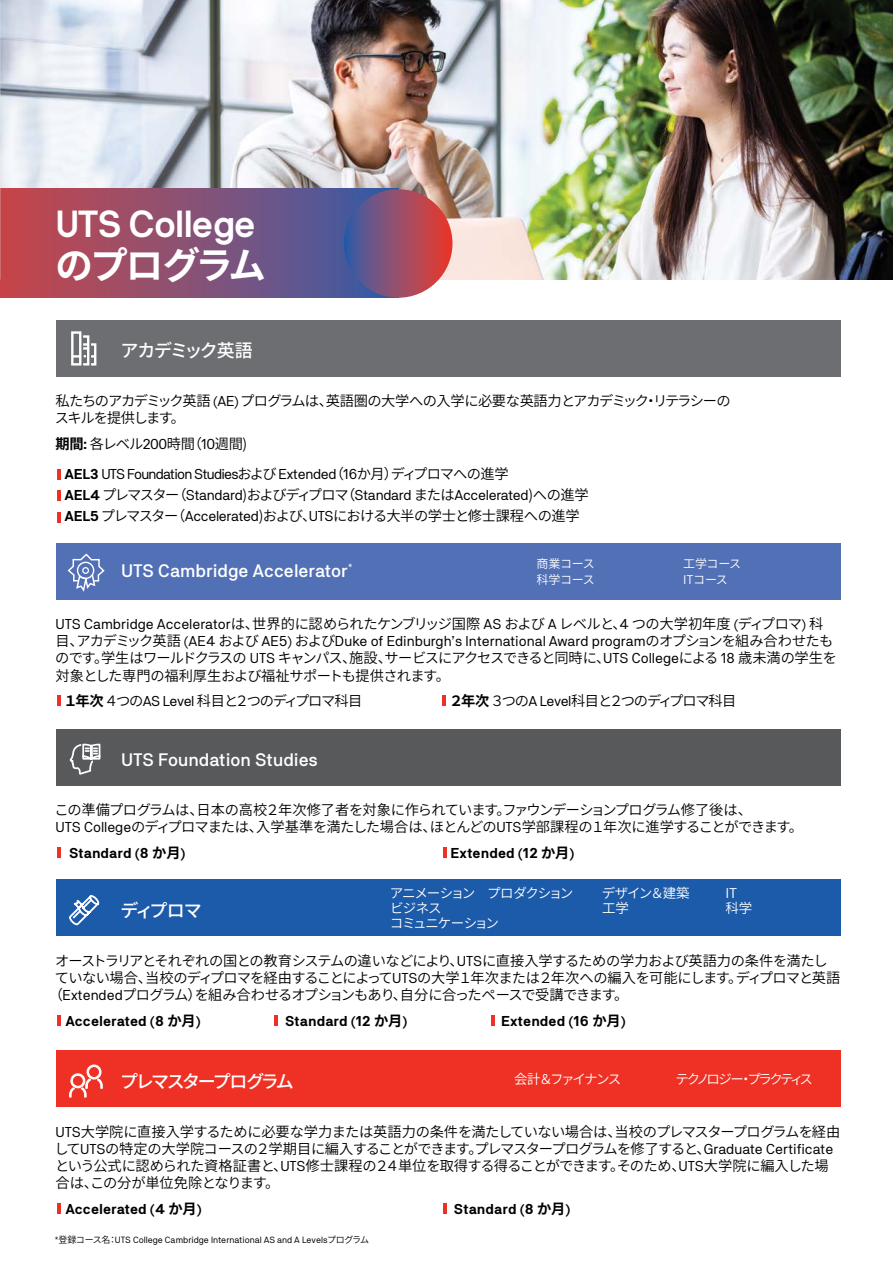
<style>
.page{position:relative;width:893px;height:1263px;background:#fff}
.page>*{position:absolute;margin:0;border:0;box-sizing:border-box;transform-origin:0 0}
.t1{font:700 37.5px "NB International Pro";letter-spacing:-.03em;color:#fff}
.t2{font:700 37.5px "Source Han Sans JP";letter-spacing:-.06em;color:#fff}
.t3{font:500 18px "NB Akademie Std";color:#fff}
.t4{font:500 18px "Source Han Sans JP";letter-spacing:-.125em;color:#fff}
.t5{font:500 18px "Source Han Sans JP";letter-spacing:-.08em;color:#fff}
.t6{font:14.25px/17.1px "Source Han Sans JP";letter-spacing:-.05em;color:#000}
.t7{font:14.25px/21.3px "NB Akademie Std";letter-spacing:-.02em;color:#000}
.t8{font:700 14.25px "NB Akademie Std";color:#000}
.t9{font:14.25px "NB Akademie Std";color:#000}
.t10{font:14.25px/17.1px "Source Han Sans JP";letter-spacing:-.075em;color:#000}
.t11{font:14.25px "Source Han Sans JP";letter-spacing:-.08em;color:#000}
.t12{font:13.5px/15px "Source Han Sans JP";letter-spacing:-.08em;color:#fff}
.t13{font:13.5px "Source Han Sans JP";letter-spacing:-.195em;color:#fff}
.t14{font:13.5px/15px "Source Han Sans JP";letter-spacing:-.1em;color:#fff}
.t15{font:13.5px "Source Han Sans JP";letter-spacing:-.145em;color:#fff}
.t16{font:12px/16.5px "Source Han Sans JP";letter-spacing:-.03em;color:#fff}
.t17{font:9px "NB Akademie Std";color:#000}
.s1{font-family:"NB Akademie Std"}
.s2{font-weight:700}
.s3{font-family:"NB Akademie Std";font-weight:700}
.s4{font-family:"Source Han Sans JP"}
</style>
<div class="page">
<img style="left:1px;top:0;width:892px;height:280px">
<div style="left:0;top:189px;width:398px;height:109px;background:linear-gradient(to right,#cc4648,#385ca7)"></div>
<div style="left:344px;top:189px;width:108px;height:109px;background:linear-gradient(to right,#375faa,#ef3b2b);border-radius:54px"></div>
<img style="left:0;top:0;width:1px;height:280px">
<div style="left:56px;top:320px;width:784px;height:56px;background:#6d6e71"></div>
<svg style="left:71px;top:332px;width:25px;height:33px"></svg>
<svg style="left:57px;top:469px;width:3px;height:10px"></svg>
<svg style="left:57px;top:490px;width:3px;height:11px"></svg>
<svg style="left:57px;top:512px;width:3px;height:11px"></svg>
<div style="left:56px;top:729px;width:784px;height:56px;background:#58595b"></div>
<svg style="left:57px;top:847px;width:3px;height:11px"></svg>
<svg style="left:443px;top:847px;width:3px;height:11px"></svg>
<svg style="left:69px;top:743px;width:32px;height:32px"></svg>
<div style="left:56px;top:1051px;width:784px;height:56px;background:#ee3124"></div>
<svg style="left:57px;top:1203px;width:3px;height:11px"></svg>
<svg style="left:443px;top:1203px;width:3px;height:11px"></svg>
<svg style="left:69px;top:1064px;width:34px;height:33px"></svg>
<div style="left:56px;top:543px;width:784px;height:56px;background:#5170b6"></div>
<svg style="left:57px;top:695px;width:3px;height:11px"></svg>
<hr style="left:442px;top:695px;width:4px;height:11px;background:#ee3124">
<svg style="left:67px;top:553px;width:39px;height:47px"></svg>
<div style="left:56px;top:880px;width:784px;height:56px;background:#1c5aaa"></div>
<svg style="left:57px;top:1015px;width:3px;height:11px"></svg>
<svg style="left:275px;top:1015px;width:3px;height:11px"></svg>
<hr style="left:491px;top:1015px;width:4px;height:11px;background:#ee3124">
<svg style="left:69px;top:895px;width:31px;height:31px"></svg>
<h1 class="t1" style="left:55px;top:202px;width:202px">UTS College</h1>
<h1 class="t2" style="left:55px;top:244px;width:212px">のプログラム</h1>
<p class="t5" style="left:121px;top:340px;width:134px">アカデミック英語</p>
<p class="t10" style="left:55px;top:393px;width:677px">私たちのアカデミック英語 <span class="s1">(AE)</span> プログラムは、英語圏の大学への入学に必要な英語力とアカデミック・リテラシーのスキルを提供します。</p>
<p class="t6" style="left:56px;top:435px;width:193px"><span class="s2">期間</span><span class="s3">:</span> 各レベル<span class="s1">200</span>時間（<span class="s1">10</span>週間)</p>
<p class="t7" style="left:65px;top:463px;width:526px"><span class="s2">AEL3</span> UTS Foundation Studies<span class="s4">および</span> Extended<span class="s4">（</span>16<span class="s4">か月）ディプロマへの進学<br></span><span class="s2">AEL4</span> <span class="s4">プレマスター（</span>Standard<span class="s4">)およびディプロマ（</span>Standard <span class="s4">または</span>Accelerated<span class="s4">)への進学</span></p>
<p class="t6" style="left:65px;top:508px;width:517px"><span class="s3">AEL5</span> プレマスター（<span class="s1">Accelerated</span>)および、<span class="s1">UTS</span>における大半の学士と修士課程への進学</p>
<p class="t3" style="left:121px;top:560px;width:233px">UTS Cambridge Accelerator<sup>*</sup></p>
<p class="t16" style="left:537px;top:555px;width:60px">商業コース科学コース</p>
<p class="t16" style="left:683px;top:555px;width:60px">工学コース<br>ITコース</p>
<p class="t6" style="left:56px;top:616px;width:769px"><span class="s1">UTS Cambridge Accelerator</span>は、世界的に認められたケンブリッジ国際 <span class="s1">AS</span> および <span class="s1">A</span> レベルと、<span class="s1">4</span> つの大学初年度 <span class="s1">(</span>ディプロマ<span class="s1">)</span> 科</p>
<p class="t9" style="left:55px;top:633px;width:779px"><span class="s4">目、アカデミック英語</span> (AE4 <span class="s4">および</span> AE5) <span class="s4">および</span>Duke of Edinburgh’s International Award program<span class="s4">のオプションを組み合わせたも</span></p>
<p class="t6" style="left:55px;top:650px;width:783px">のです。学生はワールドクラスの <span class="s1">UTS</span> キャンパス、施設、サービスにアクセスできると同時に、<span class="s1">UTS College</span>による <span class="s1">18</span> 歳未満の学生を対象とした専門の福利厚生および福祉サポートも提供されます。</p>
<p class="t11" style="left:64px;top:693px;width:300px"><span class="s2">１年次</span> ４つの<span class="s1">AS Level</span> 科目と２つのディプロマ科目</p>
<p class="t11" style="left:449px;top:693px;width:289px"><span class="s2">２年次</span> ３つの<span class="s1">A Level</span>科目と２つのディプロマ科目</p>
<p class="t3" style="left:121px;top:749px;width:198px">UTS Foundation Studies</p>
<p class="t6" style="left:55px;top:802px;width:750px">この準備プログラムは、日本の高校２年次修了者を対象に作られています。ファウンデーションプログラム修了後は、<br><span class="s1">UTS College</span>のディプロマまたは、入学基準を満たした場合は、ほとんどの<span class="s1">UTS</span>学部課程の１年次に進学することができます。</p>
<p class="t8" style="left:69px;top:845px;width:118px">Standard (8 <span class="s4">か月</span>)</p>
<p class="t8" style="left:451px;top:845px;width:125px">Extended (12 <span class="s4">か月</span>)</p>
<p class="t4" style="left:121px;top:900px;width:83px">ディプロマ</p>
<p class="t12" style="left:390px;top:886px;width:185px">アニメーション　プロダクションビジネス<br>コミュニケーション</p>
<p class="t14" style="left:602px;top:886px;width:89px">デザイン＆建築工学</p>
<p class="t14" style="left:725px;top:886px;width:28px">IT科学</p>
<p class="t6" style="left:55px;top:952px;width:774px">オーストラリアとそれぞれの国との教育システムの違いなどにより、<span class="s1">UTS</span>に直接入学するための学力および英語力の条件を満たし</p>
<p class="t6" style="left:55px;top:969px;width:787px">ていない場合、当校のディプロマを経由することによって<span class="s1">UTS</span>の大学１年次または２年次への編入を可能にします。ディプロマと英語</p>
<p class="t6" style="left:49px;top:986px;width:581px">（<span class="s1">Extended</span>プログラム）を組み合わせるオプションもあり、自分に合ったペースで受講できます。</p>
<p class="t8" style="left:65px;top:1013px;width:137px">Accelerated (8 <span class="s4">か月</span>)</p>
<p class="t8" style="left:285px;top:1013px;width:124px">Standard (12 <span class="s4">か月</span>)</p>
<p class="t8" style="left:501px;top:1013px;width:126px">Extended (16 <span class="s4">か月</span>)</p>
<p class="t4" style="left:120px;top:1071px;width:175px">プレマスタープログラム</p>
<p class="t15" style="left:514px;top:1071px;width:109px">会計＆ファイナンス</p>
<p class="t13" style="left:675px;top:1071px;width:139px">テクノロジー・プラクティス</p>
<p class="t6" style="left:54px;top:1123px;width:788px"><span class="s1">UTS</span>大学院に直接入学するために必要な学力または英語力の条件を満たしていない場合は、当校のプレマスタープログラムを経由して<span class="s1">UTS</span>の特定の大学院コースの２学期目に編入することができます。プレマスタープログラムを修了すると、<span class="s1">Graduate Certificate</span>という公式に認められた資格証書と、<span class="s1">UTS</span>修士課程の２４単位を取得する得ることができます。そのため、<span class="s1">UTS</span>大学院に編入した場合は、この分が単位免除となります。</p>
<p class="t8" style="left:65px;top:1201px;width:138px">Accelerated (4 <span class="s4">か月</span>)</p>
<p class="t8" style="left:454px;top:1201px;width:118px">Standard (8 <span class="s4">か月</span>)</p>
<p class="t17" style="left:55px;top:1235px;width:316px">*<span class="s4">登録コース名：</span>UTS College Cambridge International AS and A Levels<span class="s4">プログラム</span></p>
</div>
